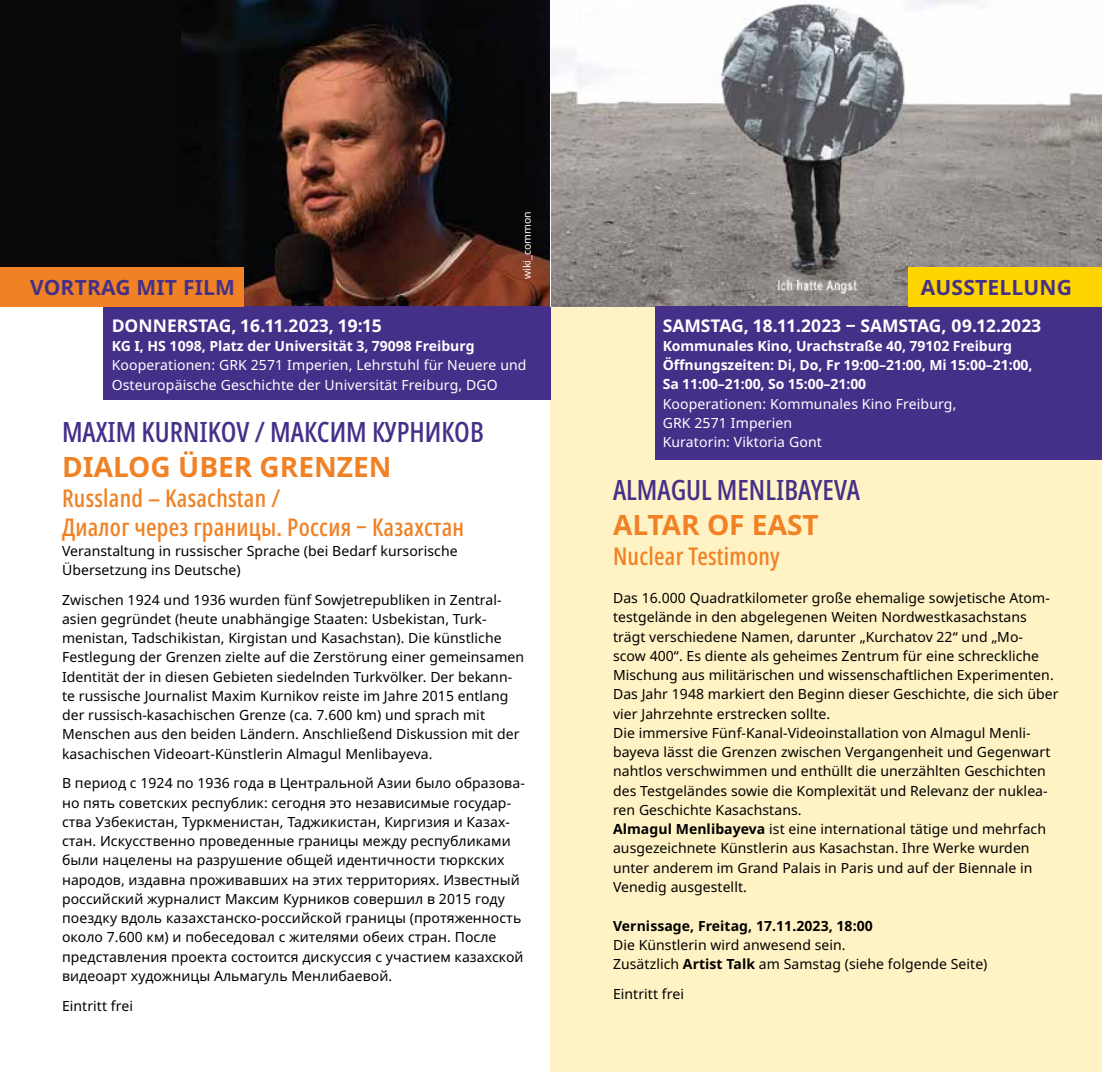
<style>
.page{position:relative;width:1102px;height:1072px;background:#fff}
.page>*{position:absolute;margin:0;border:0;box-sizing:border-box;transform-origin:0 0}
.t1{font:500 extra-condensed 28px "Noto Sans";color:#453089}
.t2{font:700 28px "Noto Sans";color:#f08225}
.t3{font:500 extra-condensed 24.5px/29.4px "Noto Sans";letter-spacing:.01em;color:#f08225}
.t4{font:700 21px "Noto Sans";letter-spacing:.01em;color:#453089}
.t5{font:700 17.5px "Noto Sans";color:#fff}
.t6{font:14px/19.2px "Noto Sans";letter-spacing:.005em;color:#000}
.t7{font:14px/19.2px "Noto Sans";letter-spacing:.01em;color:#fff}
.t8{font:700 14px/19.2px "Noto Sans";letter-spacing:-.005em;color:#fff}
.t9{font:700 14px "Noto Sans";letter-spacing:.005em;color:#000}
.t10{font:10.5px "Noto Sans";letter-spacing:.005em;color:#fff}
.s1{font-weight:700}
</style>
<div class="page">
<div style="left:551px;top:0;width:550px;height:1071px;background:#fff2c4"></div>
<div style="left:0;top:0;width:555px;height:306px;background:#070807"></div>
<img style="left:182px;top:0;width:369px;height:306px">
<div style="left:103px;top:306px;width:448px;height:93px;background:#453089"></div>
<div style="left:0;top:267px;width:243px;height:39px;background:#f08225"></div>
<svg style="left:551px;top:0;width:550px;height:306px;background:#a9a6a5"></svg>
<div style="left:655px;top:306px;width:446px;height:154px;background:#453089"></div>
<div style="left:908px;top:267px;width:193px;height:39px;background:#ffd500"></div>
<p class="t10" style="left:519px;top:279px;width:70px;rotate:-90deg">wiki_common</p>
<h3 class="t4" style="left:30px;top:273px;width:206px">VORTRAG MIT FILM</h3>
<h3 class="t4" style="left:920px;top:273px;width:153px">AUSSTELLUNG</h3>
<p class="t5" style="left:662px;top:313px;width:380px">SAMSTAG, 18.11.2023 ‒ SAMSTAG, 09.12.2023</p>
<p class="t8" style="left:662px;top:336px;width:371px">Kommunales Kino, Urachstraße 40, 79102 Freiburg<br>Öffnungszeiten: Di, Do, Fr 19:00–21:00, Mi 15:00–21:00,<br>Sa 11:00–21:00, So 15:00–21:00</p>
<p class="t7" style="left:662px;top:394px;width:295px">Kooperationen: Kommunales Kino Freiburg,<br>GRK 2571 Imperien<br>Kuratorin: Viktoria Gont</p>
<h1 class="t1" style="left:613px;top:470px;width:248px">ALMAGUL MENLIBAYEVA</h1>
<h1 class="t2" style="left:613px;top:505px;width:207px">ALTAR OF EAST</h1>
<h2 class="t3" style="left:613px;top:541px;width:168px">Nuclear Testimony</h2>
<p class="t6" style="left:613px;top:588px;width:447px">Das 16.000 Quadratkilometer große ehemalige sowjetische Atom&shy;testgelände in den abgelegenen Weiten Nordwestkasachstans trägt verschiedene Namen, darunter „Kurchatov 22“ und „Mo&shy;scow 400“. Es diente als geheimes Zentrum für eine schreckliche Mischung aus militärischen und wissenschaftlichen Experimenten.<br>Das Jahr 1948 markiert den Beginn dieser Geschichte, die sich über vier Jahrzehnte erstrecken sollte.<br>Die immersive Fünf-Kanal-Videoinstallation von Almagul Menli&shy;bayeva lässt die Grenzen zwischen Vergangenheit und Gegenwart nahtlos verschwimmen und enthüllt die unerzählten Geschichten des Testgeländes sowie die Komplexität und Relevanz der nuklea&shy;ren Geschichte Kasachstans.<br><span class="s1">Almagul Menlibayeva</span> ist eine international tätige und mehrfach ausgezeichnete Künstlerin aus Kasachstan. Ihre Werke wurden unter anderem im Grand Palais in Paris und auf der Biennale in Venedig ausgestellt.</p>
<p class="t9" style="left:613px;top:915px;width:261px">Vernissage, Freitag, 17.11.2023, 18:00</p>
<p class="t6" style="left:613px;top:935px;width:376px">Die Künstlerin wird anwesend sein.<br>Zusätzlich <span class="s1">Artist Talk</span> am Samstag (siehe folgende Seite)</p>
<p class="t6" style="left:613px;top:984px;width:72px">Eintritt frei</p>
<p class="t5" style="left:112px;top:313px;width:272px">DONNERSTAG, 16.11.2023, 19:15</p>
<p class="t8" style="left:112px;top:336px;width:364px">KG I, HS 1098, Platz der Universität 3, 79098 Freiburg</p>
<p class="t7" style="left:112px;top:356px;width:416px">Kooperationen: GRK 2571 Imperien, Lehrstuhl für Neuere und<br>Osteuropäische Geschichte der Universität Freiburg, DGO</p>
<h1 class="t1" style="left:62px;top:412px;width:423px">MAXIM KURNIKOV / МАКСИМ КУРНИКОВ</h1>
<h1 class="t2" style="left:62px;top:447px;width:331px">DIALOG ÜBER GRENZEN</h1>
<h2 class="t3" style="left:62px;top:484px;width:403px">Russland – Kasachstan /<br>Диалог через границы. Россия ‒ Казахстан</h2>
<p class="t6" style="left:62px;top:541px;width:397px">Veranstaltung in russischer Sprache (bei Bedarf kursorische<br>Übersetzung ins Deutsche)</p>
<p class="t6" style="left:62px;top:590px;width:463px">Zwischen 1924 und 1936 wurden fünf Sowjetrepubliken in Zentral&shy;asien gegründet (heute unabhängige Staaten: Usbekistan, Turk&shy;menistan, Tadschikistan, Kirgistan und Kasachstan). Die künstliche Festlegung der Grenzen zielte auf die Zerstörung einer gemeinsamen Identität der in diesen Gebieten siedelnden Turkvölker. Der bekann&shy;te russische Journalist Maxim Kurnikov reiste im Jahre 2015 entlang der russisch-kasachischen Grenze (ca. 7.600 km) und sprach mit Menschen aus den beiden Ländern. Anschließend Diskussion mit der kasachischen Videoart-Künstlerin Almagul Menlibayeva.</p>
<p class="t6" style="left:62px;top:774px;width:464px">В период с 1924 по 1936 года в Центральной Азии было образова&shy;но пять советских республик: сегодня это независимые государ&shy;ства Узбекистан, Туркменистан, Таджикистан, Киргизия и Казах&shy;стан. Искусственно проведенные границы между республиками были нацелены на разрушение общей идентичности тюркских народов, издавна проживавших на этих территориях. Известный российский журналист Максим Курников совершил в 2015 году поездку вдоль казахстанско-российской границы (протяженность около 7.600 км) и побеседовал с жителями обеих стран. После представления проекта состоится дискуссия с участием казахской видеоарт художницы Альмагуль Менлибаевой.</p>
<p class="t6" style="left:62px;top:996px;width:72px">Eintritt frei</p>
</div>
